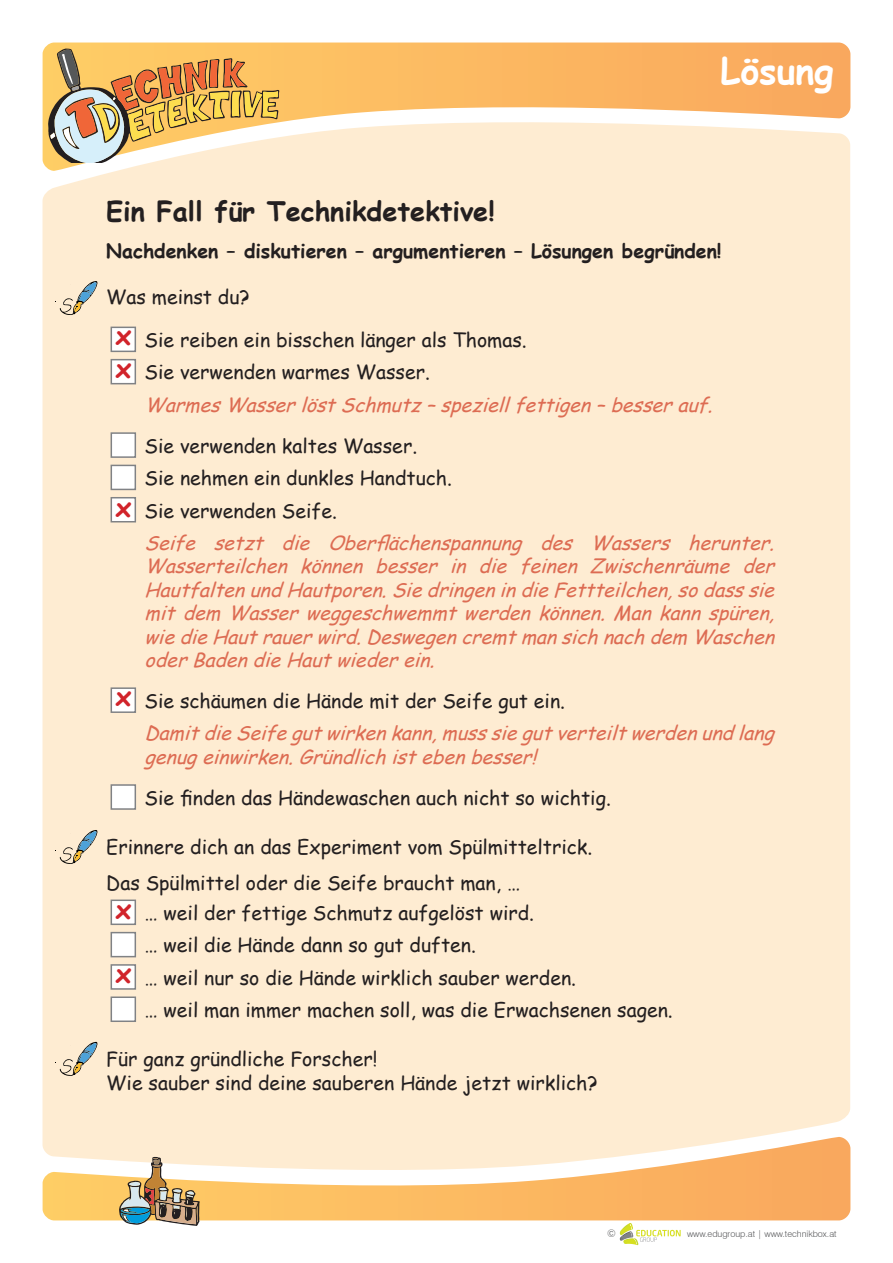
<style>
.page{position:relative;width:893px;height:1263px;background:#fff}
.page>*{position:absolute;margin:0;border:0;box-sizing:border-box;transform-origin:0 0}
.t1{font:700 36px "Comic Sans MS";color:#fff}
.t2{font:700 27px "Comic Sans MS";color:#231f20}
.t3{font:700 27px "Comic Sans MS";color:#d1232a}
.t4{font:19.5px/32.2px "Comic Sans MS";color:#231f20}
.t5{font:italic 19.5px/23.4px "Comic Sans MS";color:#dd6c53;text-align:justify}
.t6{font:700 19.5px "Comic Sans MS";color:#231f20}
.t7{font:300 10.5px "Swiss 721 BT";color:#57585a}
.t8{font:300 9px "Swiss 721 BT";color:#57585a}
</style>
<div class="page">
<svg style="left:43px;top:1180px;width:807px;height:40px"></svg>
<svg style="left:43px;top:43px;width:807px;height:70px"></svg>
<svg style="left:48px;top:49px;width:231px;height:64px"></svg>
<div style="left:43px;top:113px;width:807px;height:1067px;background:#feecd2"></div>
<svg style="left:119px;top:1157px;width:81px;height:69px"></svg>
<svg style="left:620px;top:1223px;width:61px;height:22px"></svg>
<div style="left:111px;top:327px;width:25px;height:25px;background:#fff;border:2px solid #808285"></div>
<div style="left:111px;top:359px;width:25px;height:25px;background:#fff;border:2px solid #808285"></div>
<div style="left:111px;top:432px;width:25px;height:26px;background:#fff;border:2px solid #808285"></div>
<div style="left:111px;top:465px;width:25px;height:25px;background:#fff;border:2px solid #808285"></div>
<div style="left:111px;top:497px;width:25px;height:25px;background:#fff;border:2px solid #808285"></div>
<div style="left:111px;top:687px;width:25px;height:26px;background:#fff;border:2px solid #808285"></div>
<div style="left:111px;top:784px;width:25px;height:26px;background:#fff;border:2px solid #808285"></div>
<div style="left:111px;top:899px;width:25px;height:26px;background:#fff;border:2px solid #808285"></div>
<div style="left:111px;top:932px;width:25px;height:25px;background:#fff;border:2px solid #808285"></div>
<div style="left:111px;top:964px;width:25px;height:26px;background:#fff;border:2px solid #808285"></div>
<div style="left:111px;top:996px;width:25px;height:26px;background:#fff;border:2px solid #808285"></div>
<svg style="left:60px;top:281px;width:37px;height:34px"></svg>
<svg style="left:60px;top:1042px;width:37px;height:34px"></svg>
<svg style="left:60px;top:830px;width:37px;height:34px"></svg>
<h1 class="t1" style="left:720px;top:44px;width:114px">Lösung</h1>
<h2 class="t2" style="left:106px;top:192px;width:390px">Ein Fall für Technikdetektive!</h2>
<p class="t6" style="left:106px;top:236px;width:617px">Nachdenken – diskutieren – argumentieren – Lösungen begründen!</p>
<p class="t4" style="left:145px;top:275px;width:384px;line-height:42.8px;text-indent:-38px">Was meinst du?<br>Sie reiben ein bisschen länger als Thomas.</p>
<p class="t4" style="left:145px;top:356px;width:287px">Sie verwenden warmes Wasser.</p>
<p class="t5" style="left:145px;top:392px;width:577px">WarmesWasserlöstSchmutz–speziellfettigen–besserauf.</p>
<p class="t4" style="left:145px;top:429px;width:309px">Sie verwenden kaltes Wasser.<br>Sie nehmen ein dunkles Handtuch.<br>Sie verwenden Seife.</p>
<p class="t5" style="left:145px;top:531px;width:638px">Seife setzt die Oberflächenspannung des Wassers herunter.<br>Wasserteilchen können besser in die feinen Zwischenräume der HautfaltenundHautporen.SiedringenindieFettteilchen,sodasssie mitdem Wasserweggeschwemmtwerdenkönnen.Mankannspüren, wiedieHautrauerwird.Deswegencremtmansichnachdem Waschen oderBadendieHautwiederein.</p>
<p class="t4" style="left:145px;top:684px;width:422px">Sie schäumen die Hände mit der Seife gut ein.</p>
<p class="t5" style="left:145px;top:721px;width:638px">DamitdieSeifegutwirkenkann,musssiegutverteiltwerdenundlang genugeinwirken.Gründlichistebenbesser!</p>
<p class="t4" style="left:145px;top:781px;width:468px">Sie finden das Händewaschen auch nicht so wichtig.</p>
<p class="t4" style="left:106px;top:828px;width:488px;line-height:36.2px">Erinnere dich an das Experiment vom Spülmitteltrick.<br>Das Spülmittel oder die Seife braucht man, …</p>
<p class="t4" style="left:145px;top:896px;width:530px">… weil der fettige Schmutz aufgelöst wird.<br>… weil die Hände dann so gut duften.<br>… weil nur so die Hände wirklich sauber werden.<br>… weil man immer machen soll, was die Erwachsenen sagen.</p>
<p class="t4" style="left:106px;top:1047px;width:493px;line-height:23.4px">Für ganz gründliche Forscher!<br>Wie sauber sind deine sauberen Hände jetzt wirklich?</p>
<h2 class="t3" style="left:115px;top:316px;width:17px">x</h2>
<h2 class="t3" style="left:115px;top:348px;width:17px">x</h2>
<h2 class="t3" style="left:115px;top:487px;width:17px">x</h2>
<h2 class="t3" style="left:115px;top:676px;width:17px">x</h2>
<h2 class="t3" style="left:115px;top:889px;width:17px">x</h2>
<h2 class="t3" style="left:115px;top:953px;width:17px">x</h2>
<p class="t7" style="left:607px;top:1226px;width:10px">©</p>
<p class="t8" style="left:687px;top:1228px;width:151px">www.edugroup.at | www.technikbox.at</p>
</div>
